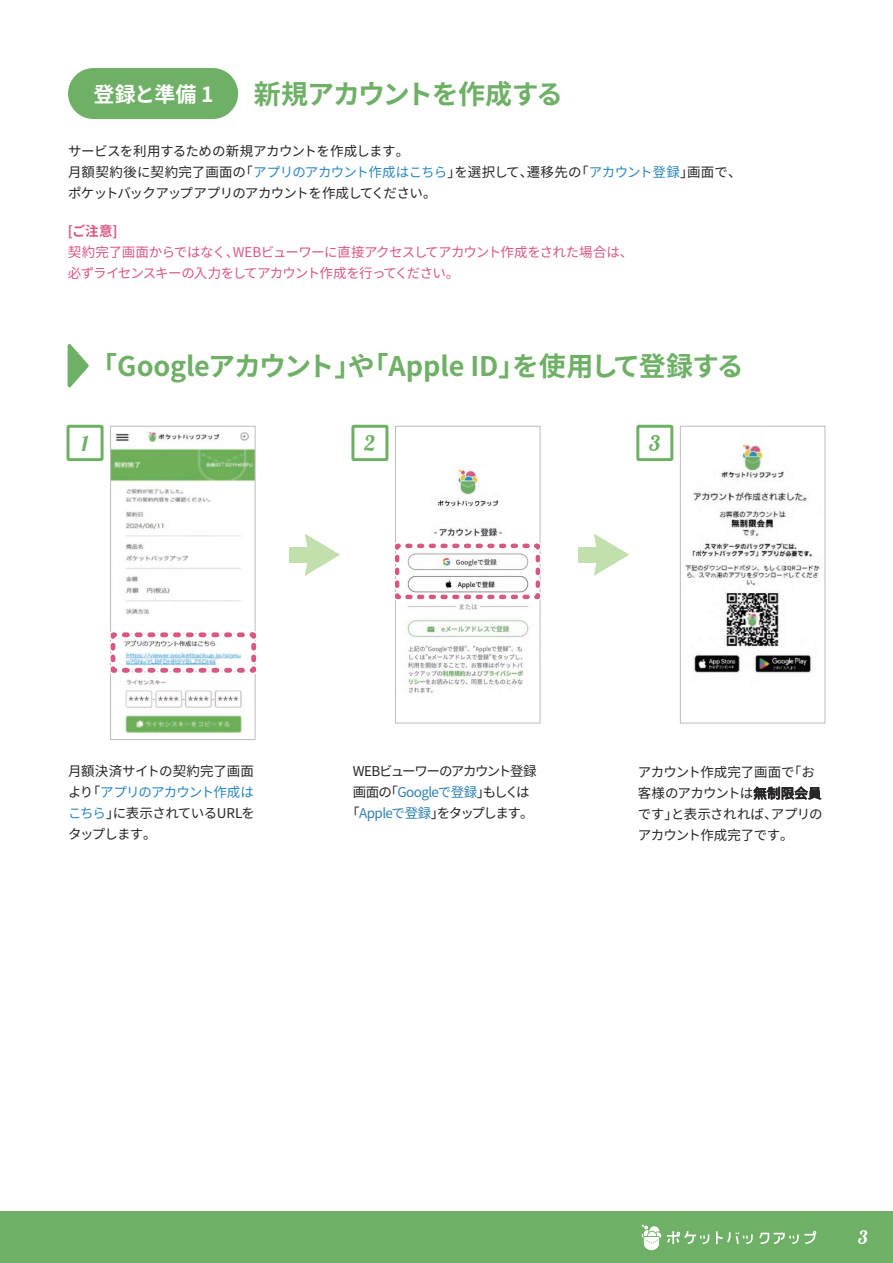
<style>
.page{position:relative;width:893px;height:1263px;background:#fff}
.page>*{position:absolute;margin:0;border:0;box-sizing:border-box;transform-origin:0 0}
.t1{font:700 27px "Noto Sans CJ Kjp";letter-spacing:-.025em;color:#6eb065}
.t2{font:700 21px "Noto Sans CJ Kjp";letter-spacing:-.03em;color:#fff}
.t3{font:21px "Lobster";color:#6eb065}
.t4{font:18px "Lobster";color:#fff}
.t5{font:13.5px/21px "Noto Sans CJ Kjp";letter-spacing:-.045em;color:#282526}
.t6{font:13.5px/21px "Noto Sans CJ Kjp";letter-spacing:-.045em;color:#da5781}
.t7{font:13.5px/21px "Noto Sans CJ Kjp";letter-spacing:-.085em;color:#282526;text-align:center}
.t8{font:700 13.5px "Noto Sans CJ Kjp";color:#da5781}
.s1{color:#2c87be}
.s2{color:#2f81b2}
</style>
<div class="page">
<div style="left:0;top:1212px;width:893px;height:51px;background:#6eb065"></div>
<svg style="left:641px;top:1225px;width:20px;height:25px"></svg>
<svg style="left:667px;top:1231px;width:42px;height:13px"></svg>
<svg style="left:716px;top:1231px;width:37px;height:13px"></svg>
<svg style="left:759px;top:1231px;width:57px;height:13px"></svg>
<div style="left:68px;top:68px;width:170px;height:51px;background:#6eb065;border-radius:26px"></div>
<img style="left:407px;top:467px;width:122px;height:226px">
<div style="left:395px;top:426px;width:145px;height:297px;border:1px solid #bcbdc0"></div>
<img style="left:685px;top:443px;width:135px;height:230px">
<div style="left:680px;top:426px;width:145px;height:297px;border:1px solid #bcbdc0"></div>
<img style="left:112px;top:431px;width:142px;height:303px">
<div style="left:110px;top:426px;width:146px;height:314px;border:1px solid #bcbdc0"></div>
<div style="left:67px;top:425px;width:37px;height:36px;border:3px solid #6eb064"></div>
<svg style="left:753px;top:786px;width:69px;height:14px"></svg>
<div style="left:351px;top:425px;width:37px;height:36px;border:3px solid #6eb064"></div>
<div style="left:636px;top:425px;width:37px;height:36px;border:3px solid #6eb064"></div>
<svg style="left:305px;top:534px;width:35px;height:42px"></svg>
<div style="left:289px;top:547px;width:32px;height:15px;background:#c2dfae"></div>
<svg style="left:594px;top:533px;width:35px;height:43px"></svg>
<div style="left:578px;top:547px;width:32px;height:15px;background:#c2dfae"></div>
<svg style="left:68px;top:344px;width:21px;height:44px"></svg>
<svg style="left:395px;top:538px;width:146px;height:66px"></svg>
<svg style="left:110px;top:627px;width:147px;height:51px"></svg>
<h2 class="t2" style="left:94px;top:83px;width:121px">登録と準備 1</h2>
<h1 class="t1" style="left:254px;top:79px;width:311px">新規アカウントを作成する</h1>
<p class="t5" style="left:68px;top:141px;width:675px">サービスを利用するための新規アカウントを作成します。<br>月額契約後に契約完了画面の「<span class="s1">アプリのアカウント作成はこちら</span>」を選択して、遷移先の「<span class="s1">アカウント登録</span>」画面で、ポケットバックアップアプリのアカウントを作成してください。</p>
<p class="t8" style="left:68px;top:223px;width:51px">[ご注意]</p>
<p class="t6" style="left:68px;top:242px;width:567px">契約完了画面からではなく、WEBビューワーに直接アクセスしてアカウント作成をされた場合は、必ずライセンスキーの入力をしてアカウント作成を行ってください。</p>
<h1 class="t1" style="left:90px;top:351px;width:655px">「Googleアカウント」や「Apple ID」を使用して登録する</h1>
<h2 class="t3" style="left:82px;top:430px;width:8px">1</h2>
<h2 class="t3" style="left:365px;top:430px;width:12px">2</h2>
<h2 class="t3" style="left:649px;top:430px;width:13px">3</h2>
<p class="t5" style="left:68px;top:761px;width:188px;text-align:justify">月額決済サイトの契約完了画面より「<span class="s1">アプリのアカウント作成はこちら</span>」に表示されているURLをタップします。</p>
<p class="t7" style="left:346px;top:761px;width:192px">WEBビューワーのアカウント登録画面の「<span class="s2">Googleで登録</span>」もしくは「<span class="s2">Appleで登録</span>」をタップします。</p>
<p class="t5" style="left:638px;top:762px;width:186px">アカウント作成完了画面で「お客様のアカウントは無制限会員です」と表示されれば、アプリのアカウント作成完了です。</p>
<h3 class="t4" style="left:858px;top:1226px;width:11px">3</h3>
</div>
